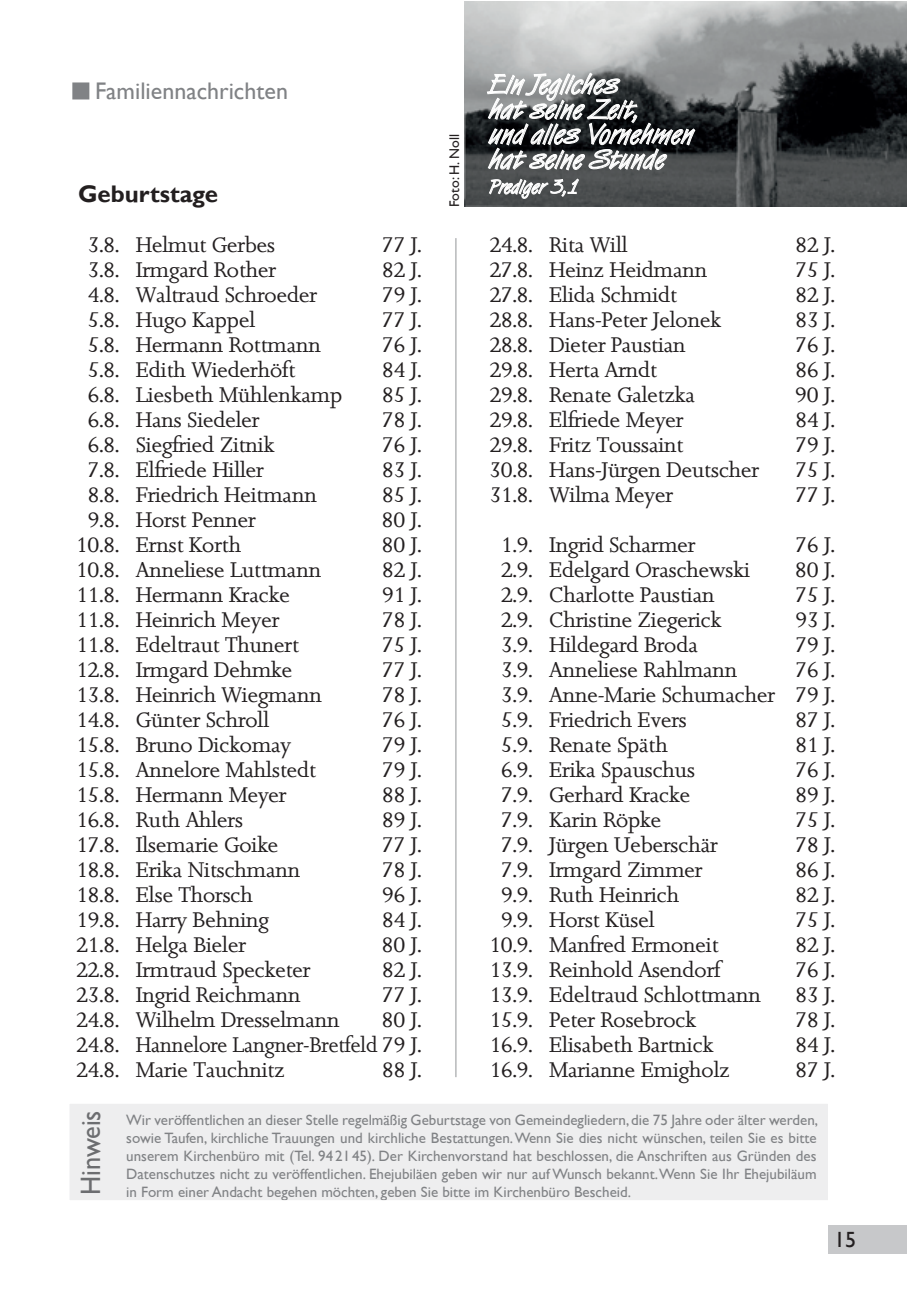
<style>
.page{position:relative;width:908px;height:1304px;background:#fff}
.page>*{position:absolute;margin:0;border:0;box-sizing:border-box;transform-origin:0 0}
.t1{font:28px/25px "Van Dijk DEE";color:#fff}
.t2{font:28px "Gill Sans";color:#6c6d70;scale:.94 1}
.t3{font:24px "Gill Sans";color:#808285}
.t4{font:700 24px "Gill Sans";color:#231f20}
.t5{font:22px "Gill Sans";color:#231f20}
.t6{font:20px/25px "Jessica";color:#231f20;text-align:justify}
.t7{font:20px "Van Dijk DEE";color:#fff}
.t8{font:15px/18px "Gill Sans";color:#808285;text-align:justify}
.t9{font:14px "Gill Sans";color:#231f20}
</style>
<div class="page">
<div style="left:828px;top:1225px;width:78px;height:29px;background:#c7c8ca"></div>
<div style="left:72px;top:82px;width:17px;height:17px;background:#808285;border:2px solid #808285"></div>
<hr style="left:455px;top:238px;width:1px;height:839px;background:#939598">
<img style="left:464px;top:2px;width:442px;height:205px">
<div style="left:68px;top:1103px;width:760px;height:98px;background:#eeeeef"></div>
<div style="left:67px;top:1102px;width:762px;height:100px;border:2px solid #fff"></div>
<svg style="left:486px;top:72px;width:209px;height:100px;background:#686b6c"></svg>
<svg style="left:488px;top:178px;width:91px;height:21px;background:#7f8282"></svg>
<h1 class="t1" style="left:489px;top:72px;width:206px">Ein Jegliches<br>hat seine Zeit,<br>und alles Vornehmen hat seine Stunde</h1>
<p class="t7" style="left:489px;top:174px;width:92px">Prediger 3,1</p>
<p class="t3" style="left:95px;top:77px;width:194px">familiennachrichten</p>
<p class="t9" style="left:446px;top:207px;width:74px;rotate:-90deg">foto: h. noll</p>
<p class="t4" style="left:78px;top:180px;width:141px">Geburtstage</p>
<p class="t6" style="left:88px;top:233px;width:189px">3.8. Helmut Gerbes</p>
<p class="t6" style="left:382px;top:233px;width:41px">77 J.</p>
<p class="t6" style="left:88px;top:258px;width:189px">3.8. Irmgard Rother</p>
<p class="t6" style="left:382px;top:258px;width:41px">82 J.</p>
<p class="t6" style="left:88px;top:283px;width:230px">4.8. Waltraud Schroeder</p>
<p class="t6" style="left:382px;top:283px;width:41px">79 J.</p>
<p class="t6" style="left:88px;top:308px;width:169px">5.8. Hugo Kappel</p>
<p class="t6" style="left:382px;top:308px;width:41px">77 J.</p>
<p class="t6" style="left:88px;top:333px;width:234px">5.8. Hermann Rottmann</p>
<p class="t6" style="left:382px;top:333px;width:41px">76 J.</p>
<p class="t6" style="left:88px;top:358px;width:208px">5.8. Edith Wiederhöft</p>
<p class="t6" style="left:382px;top:358px;width:41px">84 J.</p>
<p class="t6" style="left:88px;top:383px;width:255px">6.8. Liesbeth Mühlenkamp</p>
<p class="t6" style="left:382px;top:383px;width:41px">85 J.</p>
<p class="t6" style="left:88px;top:408px;width:173px">6.8. Hans Siedeler</p>
<p class="t6" style="left:382px;top:408px;width:41px">78 J.</p>
<p class="t6" style="left:88px;top:433px;width:188px">6.8. Siegfried Zitnik</p>
<p class="t6" style="left:382px;top:433px;width:41px">76 J.</p>
<p class="t6" style="left:88px;top:458px;width:177px">7.8. Elfriede Hiller</p>
<p class="t6" style="left:382px;top:458px;width:41px">83 J.</p>
<p class="t6" style="left:88px;top:483px;width:230px">8.8. Friedrich Heitmann</p>
<p class="t6" style="left:382px;top:483px;width:41px">85 J.</p>
<p class="t6" style="left:88px;top:508px;width:169px">9.8. Horst Penner</p>
<p class="t6" style="left:382px;top:508px;width:41px">80 J.</p>
<p class="t6" style="left:76px;top:533px;width:166px">10.8. Ernst Korth</p>
<p class="t6" style="left:382px;top:533px;width:41px">80 J.</p>
<p class="t6" style="left:76px;top:558px;width:246px">10.8. Anneliese Luttmann</p>
<p class="t6" style="left:382px;top:558px;width:41px">82 J.</p>
<p class="t6" style="left:76px;top:583px;width:215px">11.8. Hermann Kracke</p>
<p class="t6" style="left:382px;top:583px;width:41px">91 J.</p>
<p class="t6" style="left:76px;top:608px;width:204px">11.8. Heinrich Meyer</p>
<p class="t6" style="left:382px;top:608px;width:41px">78 J.</p>
<p class="t6" style="left:76px;top:633px;width:224px">11.8. Edeltraut Thunert</p>
<p class="t6" style="left:382px;top:633px;width:41px">75 J.</p>
<p class="t6" style="left:76px;top:658px;width:217px">12.8. Irmgard Dehmke</p>
<p class="t6" style="left:382px;top:658px;width:41px">77 J.</p>
<p class="t6" style="left:76px;top:683px;width:247px">13.8. Heinrich Wiegmann</p>
<p class="t6" style="left:382px;top:683px;width:41px">78 J.</p>
<p class="t6" style="left:76px;top:708px;width:194px">14.8. Günter Schroll</p>
<p class="t6" style="left:382px;top:708px;width:41px">76 J.</p>
<p class="t6" style="left:76px;top:733px;width:216px">15.8. Bruno Dickomay</p>
<p class="t6" style="left:382px;top:733px;width:41px">79 J.</p>
<p class="t6" style="left:76px;top:758px;width:241px">15.8. Annelore Mahlstedt</p>
<p class="t6" style="left:382px;top:758px;width:41px">79 J.</p>
<p class="t6" style="left:76px;top:783px;width:211px">15.8. Hermann Meyer</p>
<p class="t6" style="left:382px;top:783px;width:41px">88 J.</p>
<p class="t6" style="left:76px;top:808px;width:168px">16.8. Ruth Ahlers</p>
<p class="t6" style="left:382px;top:808px;width:41px">89 J.</p>
<p class="t6" style="left:76px;top:833px;width:203px">17.8. Ilsemarie Goike</p>
<p class="t6" style="left:382px;top:833px;width:41px">77 J.</p>
<p class="t6" style="left:76px;top:858px;width:225px">18.8. Erika Nitschmann</p>
<p class="t6" style="left:382px;top:858px;width:41px">78 J.</p>
<p class="t6" style="left:76px;top:883px;width:178px">18.8. Else Thorsch</p>
<p class="t6" style="left:382px;top:883px;width:41px">96 J.</p>
<p class="t6" style="left:76px;top:908px;width:194px">19.8. Harry Behning</p>
<p class="t6" style="left:382px;top:908px;width:41px">84 J.</p>
<p class="t6" style="left:76px;top:933px;width:171px">21.8. Helga Bieler</p>
<p class="t6" style="left:382px;top:933px;width:41px">80 J.</p>
<p class="t6" style="left:76px;top:958px;width:235px">22.8. Irmtraud Specketer</p>
<p class="t6" style="left:382px;top:958px;width:41px">82 J.</p>
<p class="t6" style="left:76px;top:983px;width:226px">23.8. Ingrid Reichmann</p>
<p class="t6" style="left:382px;top:983px;width:41px">77 J.</p>
<p class="t6" style="left:76px;top:1008px;width:264px">24.8. Wilhelm Dresselmann</p>
<p class="t6" style="left:489px;top:233px;width:139px">24.8. Rita Will</p>
<p class="t6" style="left:795px;top:233px;width:41px">82 J.</p>
<p class="t6" style="left:489px;top:258px;width:219px">27.8. Heinz Heidmann</p>
<p class="t6" style="left:795px;top:258px;width:41px">75 J.</p>
<p class="t6" style="left:489px;top:283px;width:189px">27.8. Elida Schmidt</p>
<p class="t6" style="left:795px;top:283px;width:41px">82 J.</p>
<p class="t6" style="left:489px;top:308px;width:233px">28.8. Hans-Peter Jelonek</p>
<p class="t6" style="left:795px;top:308px;width:41px">83 J.</p>
<p class="t6" style="left:489px;top:333px;width:197px">28.8. Dieter Paustian</p>
<p class="t6" style="left:795px;top:333px;width:41px">76 J.</p>
<p class="t6" style="left:489px;top:358px;width:169px">29.8. Herta Arndt</p>
<p class="t6" style="left:795px;top:358px;width:41px">86 J.</p>
<p class="t6" style="left:489px;top:383px;width:206px">29.8. Renate Galetzka</p>
<p class="t6" style="left:794px;top:383px;width:41px">90 J.</p>
<p class="t6" style="left:489px;top:408px;width:195px">29.8. Elfriede Meyer</p>
<p class="t6" style="left:795px;top:408px;width:41px">84 J.</p>
<p class="t6" style="left:489px;top:433px;width:195px">29.8. Fritz Toussaint</p>
<p class="t6" style="left:795px;top:433px;width:41px">79 J.</p>
<p class="t6" style="left:489px;top:458px;width:271px">30.8. Hans-Jürgen Deutscher</p>
<p class="t6" style="left:795px;top:458px;width:41px">75 J.</p>
<p class="t6" style="left:489px;top:483px;width:185px">31.8. Wilma Meyer</p>
<p class="t6" style="left:795px;top:483px;width:41px">77 J.</p>
<p class="t6" style="left:501px;top:533px;width:196px">1.9. Ingrid Scharmer</p>
<p class="t6" style="left:795px;top:533px;width:41px">76 J.</p>
<p class="t6" style="left:501px;top:558px;width:250px">2.9. Edelgard Oraschewski</p>
<p class="t6" style="left:794px;top:558px;width:41px">80 J.</p>
<p class="t6" style="left:501px;top:583px;width:215px">2.9. Charlotte Paustian</p>
<p class="t6" style="left:795px;top:583px;width:41px">75 J.</p>
<p class="t6" style="left:501px;top:608px;width:222px">2.9. Christine Ziegerick</p>
<p class="t6" style="left:795px;top:608px;width:41px">93 J.</p>
<p class="t6" style="left:501px;top:633px;width:198px">3.9. Hildegard Broda</p>
<p class="t6" style="left:795px;top:633px;width:41px">79 J.</p>
<p class="t6" style="left:501px;top:658px;width:237px">3.9. Anneliese Rahlmann</p>
<p class="t6" style="left:501px;top:658px;width:335px;text-indent:294px">76 J.<br>3.9. Anne-Marie Schumacher 79 J.<br>5.9. Friedrich Evers</p>
<p class="t6" style="left:795px;top:708px;width:41px">87 J.</p>
<p class="t6" style="left:501px;top:733px;width:168px">5.9. Renate Späth</p>
<p class="t6" style="left:795px;top:733px;width:41px">81 J.</p>
<p class="t6" style="left:501px;top:758px;width:195px">6.9. Erika Spauschus</p>
<p class="t6" style="left:795px;top:758px;width:41px">76 J.</p>
<p class="t6" style="left:501px;top:783px;width:190px">7.9. Gerhard Kracke</p>
<p class="t6" style="left:795px;top:783px;width:41px">89 J.</p>
<p class="t6" style="left:501px;top:808px;width:161px">7.9. Karin Röpke</p>
<p class="t6" style="left:795px;top:808px;width:41px">75 J.</p>
<p class="t6" style="left:501px;top:833px;width:218px">7.9. Jürgen Ueberschär</p>
<p class="t6" style="left:795px;top:833px;width:41px">78 J.</p>
<p class="t6" style="left:501px;top:858px;width:203px">7.9. Irmgard Zimmer</p>
<p class="t6" style="left:795px;top:858px;width:41px">86 J.</p>
<p class="t6" style="left:501px;top:883px;width:179px">9.9. Ruth Heinrich</p>
<p class="t6" style="left:795px;top:883px;width:41px">82 J.</p>
<p class="t6" style="left:501px;top:908px;width:155px">9.9. Horst Küsel</p>
<p class="t6" style="left:795px;top:908px;width:41px">75 J.</p>
<p class="t6" style="left:489px;top:933px;width:230px">10.9. Manfred Ermoneit</p>
<p class="t6" style="left:795px;top:933px;width:41px">82 J.</p>
<p class="t6" style="left:489px;top:958px;width:232px">13.9. Reinhold Asendorf</p>
<p class="t6" style="left:795px;top:958px;width:41px">76 J.</p>
<p class="t6" style="left:489px;top:983px;width:272px">13.9. Edeltraud Schlottmann</p>
<p class="t6" style="left:795px;top:983px;width:41px">83 J.</p>
<p class="t6" style="left:489px;top:1008px;width:208px">15.9. Peter Rosebrock</p>
<p class="t6" style="left:795px;top:1008px;width:41px">78 J.</p>
<p class="t6" style="left:489px;top:1033px;width:225px">16.9. Elisabeth Bartnick</p>
<p class="t6" style="left:795px;top:1033px;width:41px">84 J.</p>
<p class="t6" style="left:489px;top:1058px;width:241px">16.9. Marianne Emigholz</p>
<p class="t6" style="left:795px;top:1058px;width:41px">87 J.</p>
<p class="t8" style="left:126px;top:1111px;width:693px">Wir veröffentlichen an dieser Stelle regelmäßig Geburtstage von Gemeindegliedern, die 75 Jahre oder älter werden, sowie taufen, kirchliche trauungen und kirchliche bestattungen. Wenn Sie dies nicht wünschen, teilen Sie es bitte unserem Kirchenbüro mit (tel. 942145). der Kirchenvorstand hat beschlossen, die Anschriften aus Gründen des datenschutzes nicht zu veröffentlichen. ehejubiläen geben wir nur auf Wunsch bekannt. Wenn Sie ihr ehejubiläum</p>
<p class="t6" style="left:76px;top:1008px;width:346px;text-indent:305px">80 J.<br>24.8. Hannelore Langner-Bretfeld 79 J.<br>24.8. Marie Tauchnitz</p>
<p class="t6" style="left:382px;top:1058px;width:41px">88 J.</p>
<h1 class="t2" style="left:74px;top:1195px;width:92px;rotate:-90deg">hinweis</h1>
<p class="t8" style="left:126px;top:1183px;width:506px">in form einer Andacht begehen möchten, geben Sie bitte im Kirchenbüro bescheid.</p>
<p class="t5" style="left:833px;top:1227px;width:23px">15</p>
</div>
